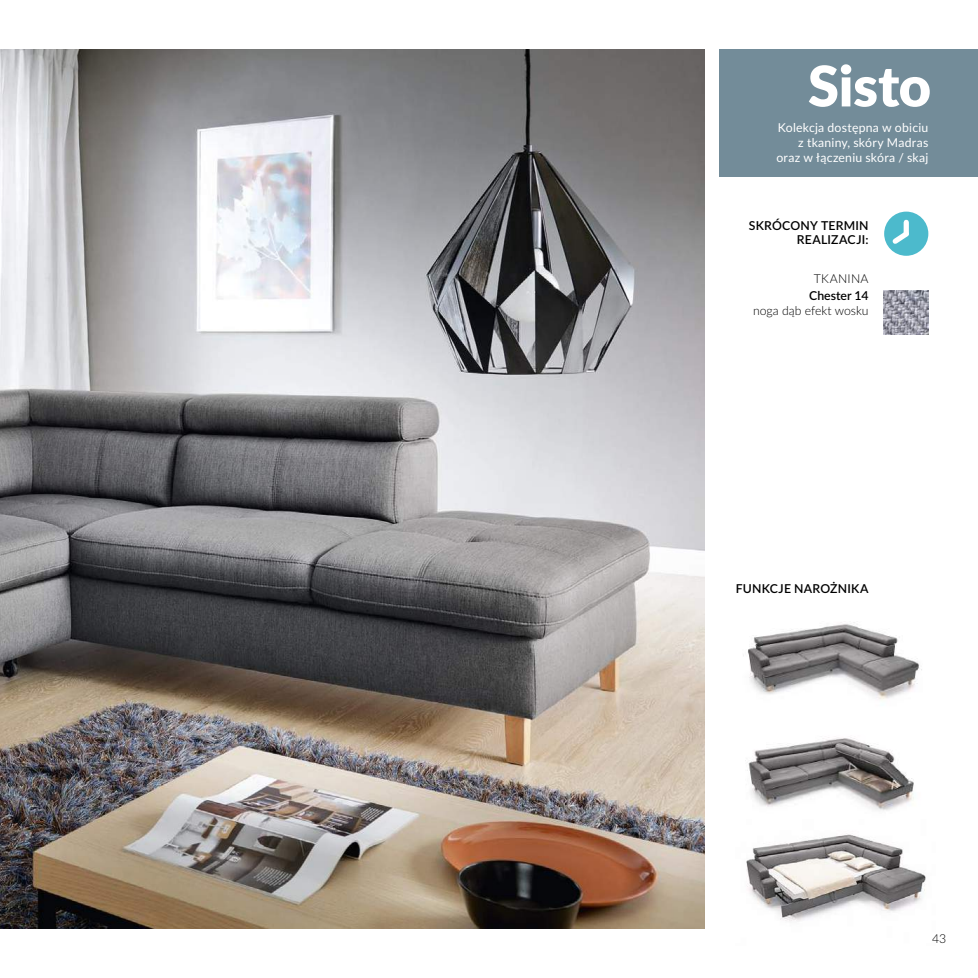
<style>
.page{position:relative;width:978px;height:978px;background:#fff}
.page>*{position:absolute;margin:0;border:0;box-sizing:border-box;transform-origin:0 0}
.t1{font:900 56px "Lato";letter-spacing:-.01em;color:#fff}
.t2{font:12.25px/14.7px "Lato";letter-spacing:.02em;color:#fff;text-align:right}
.t3{font:600 12.25px/14.7px "Lato";letter-spacing:.015em;color:#000;text-align:right}
.t4{font:300 12.25px "Lato";color:#000}
</style>
<div class="page">
<img style="left:0;top:50px;width:704px;height:878px">
<div style="left:719px;top:50px;width:258px;height:127px;background:#738c99"></div>
<div style="left:883px;top:211px;width:45px;height:45px;background:#4cbacc;border-radius:50%"></div>
<div style="left:903px;top:222px;width:5px;height:12px;background:#fff"></div>
<svg style="left:887px;top:226px;width:22px;height:22px"></svg>
<img style="left:743px;top:622px;width:179px;height:78px">
<img style="left:745px;top:737px;width:169px;height:74px">
<img style="left:746px;top:833px;width:180px;height:89px">
<img style="left:883px;top:290px;width:44px;height:44px">
<h1 class="t1" style="left:807px;top:44px;width:125px">Sisto</h1>
<p class="t2" style="left:776px;top:120px;width:153px">Kolekcja dostępna w obiciu z tkaniny, skóry Madras oraz w łączeniu skóra / skaj</p>
<p class="t3" style="left:748px;top:217px;width:121px">SKRÓCONY TERMIN<br>REALIZACJI:</p>
<p class="t4" style="left:813px;top:270px;width:54px">Tkanina</p>
<p class="t3" style="left:809px;top:287px;width:61px">CHESTER 14</p>
<p class="t4" style="left:752px;top:302px;width:117px">noga dąb efekt wosku</p>
<p class="t3" style="left:735px;top:580px;width:134px">FUNKCJE NAROŻNIKA</p>
<p class="t4" style="left:931px;top:930px;width:16px">43</p>
</div>
